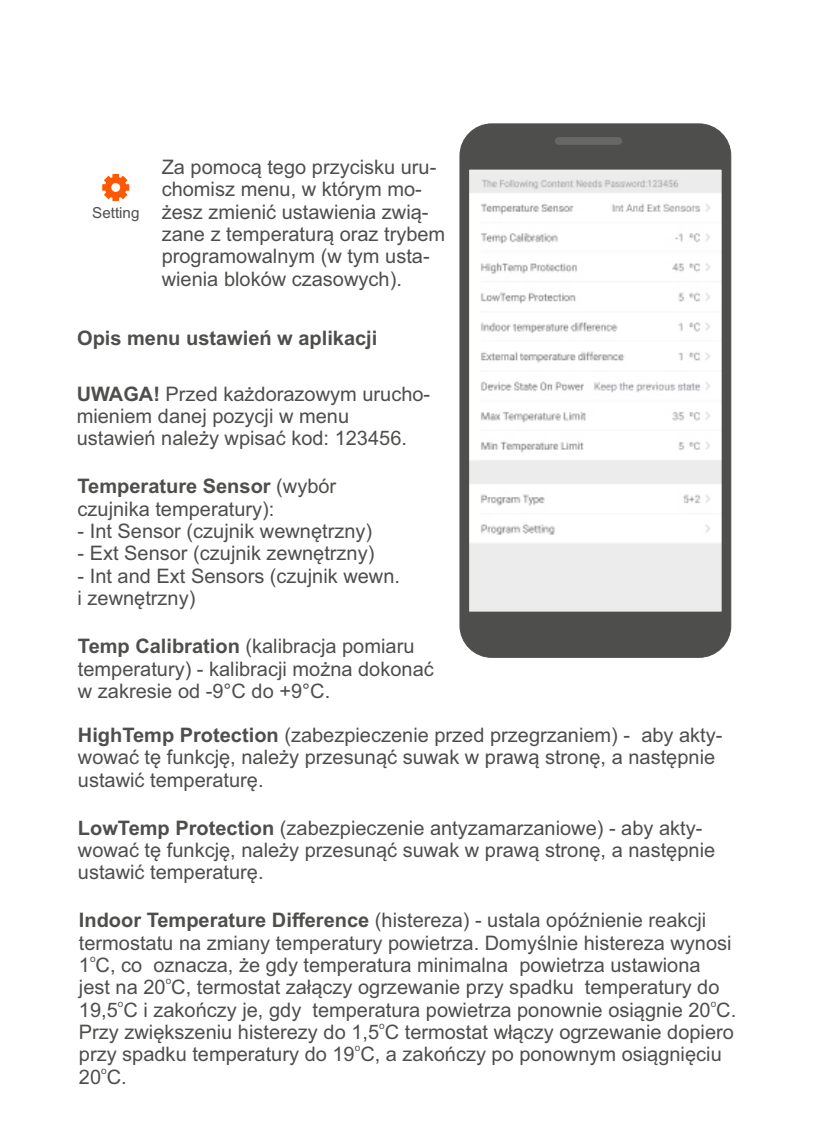
<style>
.page{position:relative;width:814px;height:1134px;background:#fff}
.page>*{position:absolute;margin:0;border:0;box-sizing:border-box;transform-origin:0 0}
.t1{font:20px/22.4px "Arial";color:#4e4e4d}
.t2{font:700 20px "Arial";color:#4e4e4d}
.t3{font:15.2px "Arial";color:#4e4e4d}
.t4{font:10px "Arial";color:#4e4e4d}
.s1{font-weight:700}
</style>
<div class="page">
<svg style="left:102px;top:174px;width:27px;height:27px"></svg>
<div style="left:459px;top:123px;width:272px;height:535px;background:#4e4e4d;border:1px solid #4e4e4d;border-radius:32px"></div>
<div style="left:555px;top:137px;width:67px;height:8px;background:#676767;border:1px solid #676767;border-radius:3px"></div>
<img style="left:470px;top:171px;width:250px;height:440px">
<div style="left:467px;top:168px;width:256px;height:446px;border:2px solid #4e4e4d"></div>
<p class="t3" style="left:92px;top:207px;width:49px">Setting</p>
<p class="t1" style="left:162px;top:157px;width:285px">Za pomocą tego przycisku uru&shy;chomisz menu, w którym mo&shy;żesz zmienić ustawienia zwią&shy;zane z temperaturą oraz trybem programowalnym (w tym usta&shy;wienia bloków czasowych).</p>
<p class="t2" style="left:77px;top:331px;width:302px">Opis menu ustawień w aplikacji</p>
<p class="t1" style="left:77px;top:384px;width:355px"><span class="s1">UWAGA!</span> Przed każdorazowym urucho&shy;mieniem danej pozycji w menu ustawień należy wpisać kod: 123456.</p>
<p class="t1" style="left:78px;top:477px;width:260px"><span class="s1">Temperature Sensor</span> (wybór czujnika temperatury):</p>
<p class="t1" style="left:78px;top:522px;width:296px">- Int Sensor (czujnik wewnętrzny)</p>
<p class="t1" style="left:78px;top:544px;width:298px">- Ext Sensor (czujnik zewnętrzny)</p>
<p class="t1" style="left:78px;top:566px;width:324px">- Int and Ext Sensors (czujnik wewn. i zewnętrzny)</p>
<p class="t1" style="left:78px;top:637px;width:357px"><span class="s1">Temp Calibration</span> (kalibracja pomiaru temperatury) - kalibracji można dokonać w zakresie od -9°C do +9°C.</p>
<p class="t1" style="left:78px;top:725px;width:646px"><span class="s1">HighTemp Protection</span> (zabezpieczenie przed przegrzaniem) - aby akty&shy;wować tę funkcję, należy przesunąć suwak w prawą stronę, a następnie ustawić temperaturę.</p>
<p class="t1" style="left:78px;top:818px;width:638px"><span class="s1">LowTemp Protection</span> (zabezpieczenie antyzamarzaniowe) - aby akty&shy;wować tę funkcję, należy przesunąć suwak w prawą stronę, a następnie ustawić temperaturę.</p>
<p class="t1" style="left:79px;top:911px;width:654px"><span class="s1">Indoor Temperature Difference</span> (histereza) - ustala opóźnienie reakcji termostatu na zmiany temperatury powietrza. Domyślnie histereza wynosi</p>
<p class="t4" style="left:90px;top:955px;width:7px">o</p>
<p class="t1" style="left:79px;top:956px;width:623px">1 C, co oznacza, że gdy temperatura minimalna powietrza ustawiona</p>
<p class="t4" style="left:166px;top:977px;width:7px">o</p>
<p class="t1" style="left:79px;top:978px;width:642px">jest na 20 C, termostat załączy ogrzewanie przy spadku temperatury do</p>
<p class="t4" style="left:118px;top:999px;width:7px">o</p>
<p class="t4" style="left:710px;top:999px;width:7px">o</p>
<p class="t1" style="left:79px;top:1000px;width:659px">19,5 C i zakończy je, gdy temperatura powietrza ponownie osiągnie 20 C.</p>
<p class="t4" style="left:379px;top:1022px;width:7px">o</p>
<p class="t1" style="left:79px;top:1023px;width:656px">Przy zwiększeniu histerezy do 1,5 C termostat włączy ogrzewanie dopiero</p>
<p class="t4" style="left:355px;top:1044px;width:7px">o</p>
<p class="t1" style="left:79px;top:1045px;width:644px">przy spadku temperatury do 19 C, a zakończy po ponownym osiągnięciu</p>
<p class="t4" style="left:101px;top:1066px;width:7px">o</p>
<p class="t1" style="left:79px;top:1067px;width:49px">20 C.</p>
</div>
